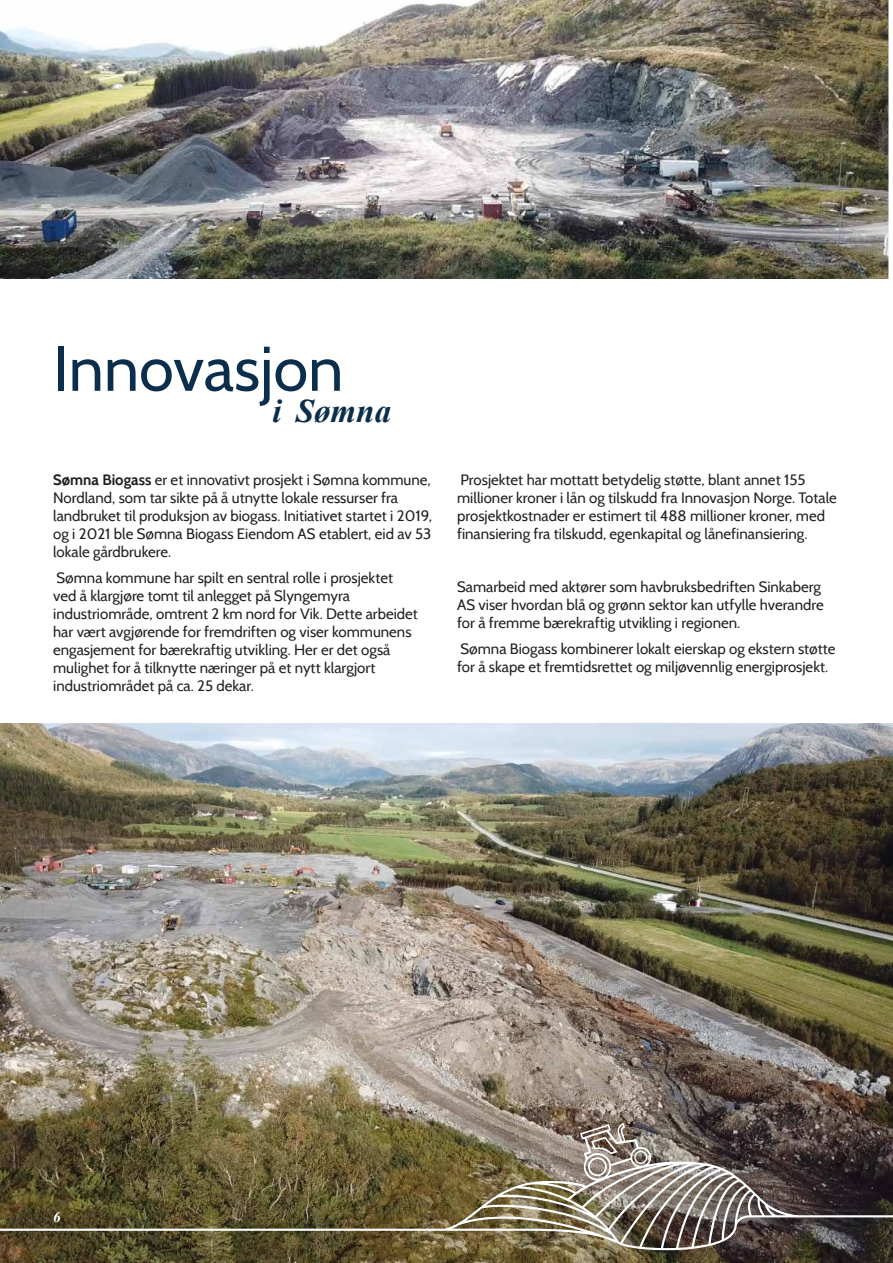
<style>
.page{position:relative;width:893px;height:1263px;background:#fff}
.page>*{position:absolute;margin:0;border:0;box-sizing:border-box;transform-origin:0 0}
.t1{font:63px "Cabin";color:#0b2e4d}
.t2{font:italic 700 33px "Times New Roman";color:#0b2e4d}
.t3{font:15px/18px "Cabin";color:#231f20}
.t4{font:italic 700 15px "Times New Roman";color:#fff}
.s1{font-weight:700}
</style>
<div class="page">
<img style="left:0;top:723px;width:893px;height:540px">
<img style="left:0;top:0;width:888px;height:279px">
<svg style="left:888px;top:0;width:1px;height:279px"></svg>
<img style="left:0;top:1123px;width:893px;height:127px">
<svg style="left:587px;top:1137px;width:31px;height:40px"></svg>
<svg style="left:633px;top:1150px;width:15px;height:15px"></svg>
<h1 class="t1" style="left:53px;top:330px;width:292px">Innovasjon</h1>
<h2 class="t2" style="left:272px;top:388px;width:120px">i Sømna</h2>
<p class="t3" style="left:53px;top:470px;width:381px"><span class="s1">Sømna Biogass</span> er et innovativt prosjekt i Sømna kommune, Nordland, som tar sikte på å utnytte lokale ressurser fra landbruket til produksjon av biogass. Initiativet startet i 2019, og i 2021 ble Sømna Biogass Eiendom AS etablert, eid av 53 lokale gårdbrukere.</p>
<p class="t3" style="left:53px;top:569px;width:366px">Sømna kommune har spilt en sentral rolle i prosjektet<br>ved å klargjøre tomt til anlegget på Slyngemyra industriområde, omtrent 2 km nord for Vik. Dette arbeidet har vært avgjørende for fremdriften og viser kommunens engasjement for bærekraftig utvikling. Her er det også mulighet for å tilknytte næringer på et nytt klargjort industriområdet på ca. 25 dekar.</p>
<p class="t3" style="left:457px;top:470px;width:381px">Prosjektet har mottatt betydelig støtte, blant annet 155 millioner kroner i lån og tilskudd fra Innovasjon Norge. Totale prosjektkostnader er estimert til 488 millioner kroner, med finansiering fra tilskudd, egenkapital og lånefinansiering.</p>
<p class="t3" style="left:457px;top:577px;width:368px">Samarbeid med aktører som havbruksbedriften Sinkaberg<br>AS viser hvordan blå og grønn sektor kan utfylle hverandre for å fremme bærekraftig utvikling i regionen.</p>
<p class="t3" style="left:457px;top:640px;width:380px">Sømna Biogass kombinerer lokalt eierskap og ekstern støtte for å skape et fremtidsrettet og miljøvennlig energiprosjekt.</p>
<p class="t4" style="left:53px;top:1206px;width:9px">6</p>
</div>
